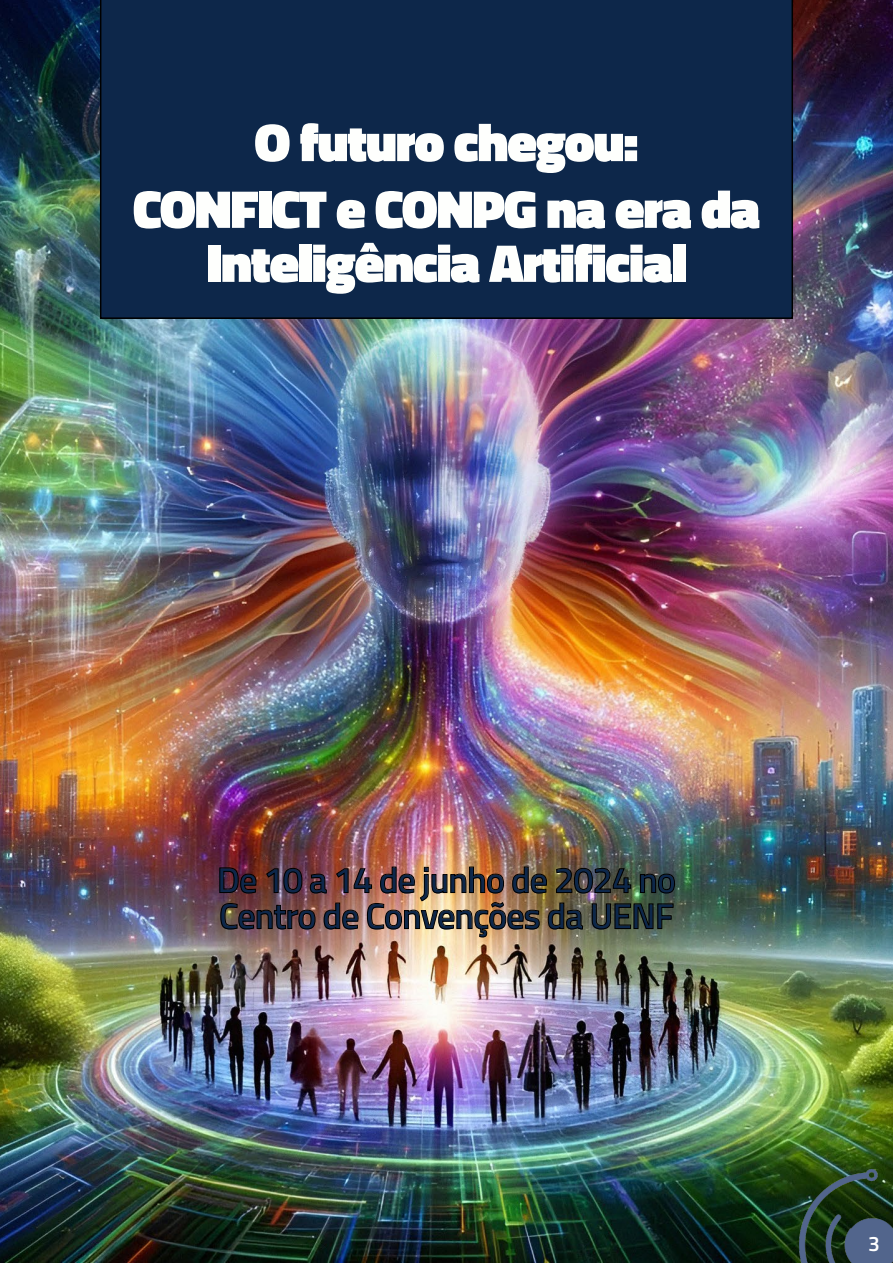
<style>
.page{position:relative;width:893px;height:1263px;background:#fff}
.page>*{position:absolute;margin:0;border:0;box-sizing:border-box;transform-origin:0 0}
.t1{font:900 54px/66.8px "Titillium Web";letter-spacing:-.025em;color:#fefffd;text-align:center}
.t2{font:600 36px/36px "Titillium Web";letter-spacing:-.025em;color:#0d274a}
.t3{font:600 21px "Titillium Web";color:#fff}
</style>
<div class="page">
<img style="left:0;top:0;width:893px;height:1263px">
<div style="left:100px;top:0;width:693px;height:319px;background:#0d274a"></div>
<img style="left:219px;top:866px;width:456px;height:72px">
<img style="left:800px;top:1169px;width:93px;height:94px">
<p class="t1" style="left:133px;top:109px;width:629px">O futuro chegou:<br>CONFICT e CONPG na era da</p>
<p class="t1" style="left:206px;top:230px;width:482px">Inteligência Artificial</p>
<p class="t2" style="left:217px;top:860px;width:461px">De 10 a 14 de junho de 2024 no<br>Centro de Convenções da UENF</p>
<p class="t3" style="left:865px;top:1219px;width:13px">3</p>
<p class="t3" style="left:868px;top:1227px;width:13px">3</p>
</div>
